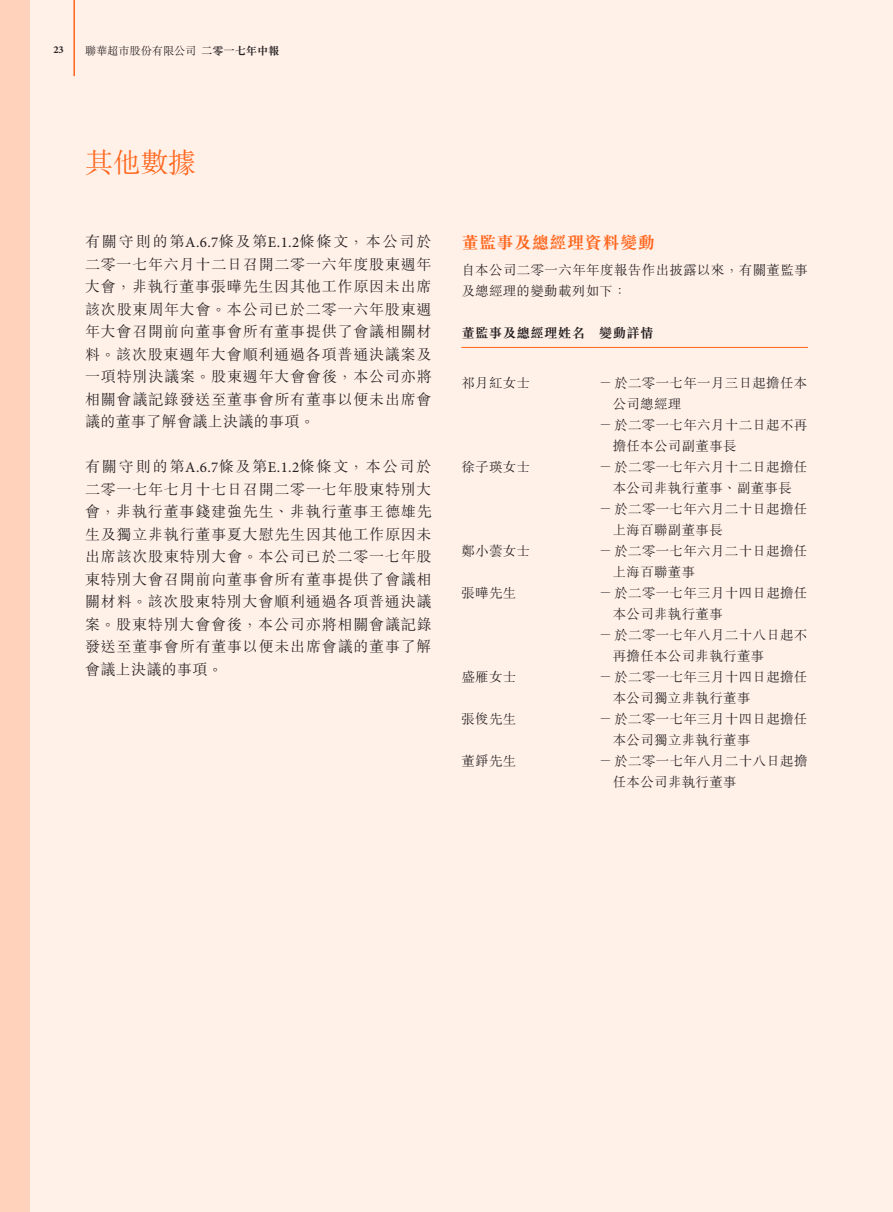
<style>
.page{position:relative;width:893px;height:1212px;background:#fff0e8}
.page>*{position:absolute;margin:0;border:0;box-sizing:border-box;transform-origin:0 0}
.t1{font:300 27.75px "M Sung HK";color:#ff661c}
.t2{font:700 17.25px "M Sung HK";letter-spacing:.02em;color:#ff661c}
.t3{font:300 15px/22.5px "M Sung HK";letter-spacing:.05em;color:#231f20;text-align:justify}
.t4{font:300 13.5px/21px "M Sung HK";letter-spacing:.025em;color:#231f20}
.t5{font:700 13.5px "M Sung HK";letter-spacing:.02em;color:#231f20}
.t6{font:300 11.25px "M Sung HK";letter-spacing:-.01em;color:#231f20}
.t7{font:700 10.5px "Minion Pro";color:#231f20}
.s1{font-weight:700}
.s2{font-family:"Minion Pro";font-weight:400}
</style>
<div class="page">
<div style="left:0;top:0;width:30px;height:1212px;background:#ffd3bb"></div>
<hr style="left:73px;top:0;width:2px;height:76px;background:#ff661c">
<hr style="left:461px;top:347px;width:138px;height:1px;background:#ff661c">
<hr style="left:599px;top:347px;width:209px;height:1px;background:#ff661c">
<p class="t7" style="left:53px;top:43px;width:12px">23</p>
<p class="t6" style="left:85px;top:43px;width:196px">聯華超市股份有限公司<span class="s1">二零一七年中報</span></p>
<h1 class="t1" style="left:85px;top:144px;width:112px">其他數據</h1>
<p class="t3" style="left:85px;top:230px;width:348px">有關守則的第<span class="s2">A.6.7</span>條及第<span class="s2">E.1.2</span>條條文，本公司於二零一七年六月十二日召開二零一六年度股東週年大會，非執行董事張曄先生因其他工作原因未出席該次股東周年大會。本公司已於二零一六年股東週年大會召開前向董事會所有董事提供了會議相關材料。該次股東週年大會順利通過各項普通決議案及一項特別決議案。股東週年大會會後，本公司亦將相關會議記錄發送至董事會所有董事以便未出席會議的董事了解會議上決議的事項。</p>
<p class="t3" style="left:85px;top:455px;width:348px">有關守則的第<span class="s2">A.6.7</span>條及第<span class="s2">E.1.2</span>條條文，本公司於二零一七年七月十七日召開二零一七年股東特別大會，非執行董事錢建強先生、非執行董事王德雄先生及獨立非執行董事夏大慰先生因其他工作原因未出席該次股東特別大會。本公司已於二零一七年股東特別大會召開前向董事會所有董事提供了會議相關材料。該次股東特別大會順利通過各項普通決議案。股東特別大會會後，本公司亦將相關會議記錄發送至董事會所有董事以便未出席會議的董事了解會議上決議的事項。</p>
<p class="t2" style="left:461px;top:231px;width:195px">董監事及總經理資料變動</p>
<p class="t4" style="left:461px;top:258px;width:348px">自本公司二零一六年年度報告作出披露以來，有關董監事及總經理的變動載列如下：</p>
<p class="t5" style="left:599px;top:323px;width:56px">變動詳情</p>
<p class="t5" style="left:461px;top:323px;width:125px">董監事及總經理姓名</p>
<p class="t4" style="left:461px;top:372px;width:70px">祁月紅女士</p>
<p class="t4" style="left:461px;top:456px;width:70px">徐子瑛女士</p>
<p class="t4" style="left:461px;top:540px;width:70px">鄭小蕓女士</p>
<p class="t4" style="left:461px;top:582px;width:56px">張曄先生</p>
<p class="t4" style="left:461px;top:666px;width:56px">盛雁女士</p>
<p class="t4" style="left:461px;top:708px;width:56px">張俊先生</p>
<p class="t4" style="left:461px;top:750px;width:56px">董錚先生</p>
<p class="t4" style="left:599px;top:372px;width:210px">－於二零一七年一月三日起擔任本</p>
<p class="t4" style="left:613px;top:393px;width:70px">公司總經理</p>
<p class="t4" style="left:599px;top:414px;width:210px">－於二零一七年六月十二日起不再</p>
<p class="t4" style="left:613px;top:435px;width:125px">擔任本公司副董事長</p>
<p class="t4" style="left:599px;top:456px;width:210px">－於二零一七年六月十二日起擔任</p>
<p class="t4" style="left:613px;top:477px;width:181px">本公司非執行董事、副董事長</p>
<p class="t4" style="left:599px;top:498px;width:210px">－於二零一七年六月二十日起擔任</p>
<p class="t4" style="left:613px;top:519px;width:112px">上海百聯副董事長</p>
<p class="t4" style="left:599px;top:540px;width:210px">－於二零一七年六月二十日起擔任</p>
<p class="t4" style="left:599px;top:561px;width:210px;text-indent:14px">上海百聯董事<br>－於二零一七年三月十四日起擔任</p>
<p class="t4" style="left:613px;top:603px;width:112px">本公司非執行董事</p>
<p class="t4" style="left:599px;top:624px;width:210px">－於二零一七年八月二十八日起不</p>
<p class="t4" style="left:613px;top:645px;width:153px">再擔任本公司非執行董事</p>
<p class="t4" style="left:599px;top:666px;width:210px">－於二零一七年三月十四日起擔任</p>
<p class="t4" style="left:599px;top:687px;width:210px;text-indent:14px">本公司獨立非執行董事<br>－於二零一七年三月十四日起擔任</p>
<p class="t4" style="left:599px;top:729px;width:210px;text-indent:14px">本公司獨立非執行董事<br>－於二零一七年八月二十八日起擔</p>
<p class="t4" style="left:613px;top:771px;width:125px">任本公司非執行董事</p>
</div>
